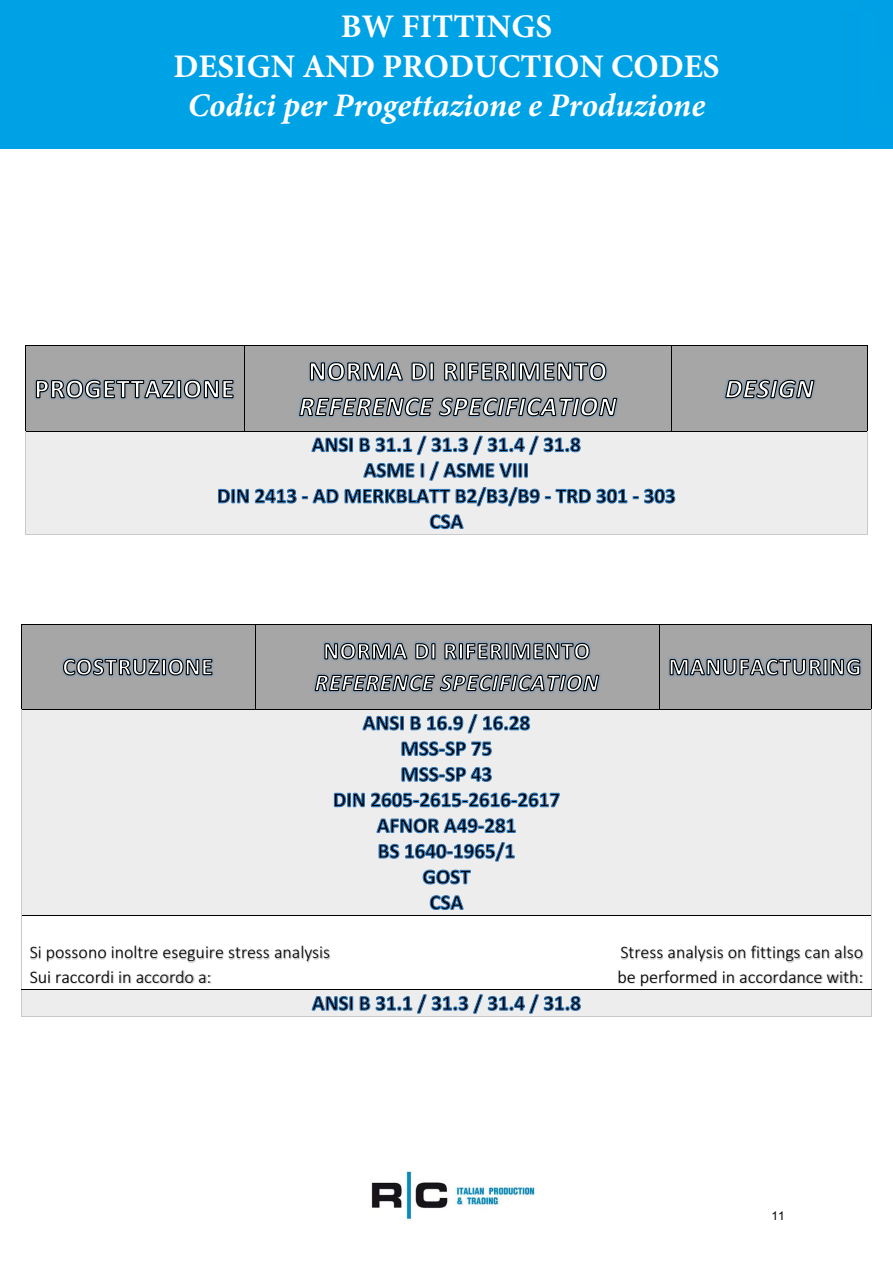
<style>
.page{position:relative;width:893px;height:1263px;background:#fff}
.page>*{position:absolute;margin:0;border:0;box-sizing:border-box;transform-origin:0 0}
.t1{font:700 33px/39.6px "Minion Pro";color:#fff;text-align:center}
.t2{font:italic 700 33px "Minion Pro";color:#fff}
.t3{font:300 18px "Calibri";color:#000}
.t4{font:12px "Arial";color:#000}
</style>
<div class="page">
<div style="left:26px;top:346px;width:218px;height:25px;background:#a6a6a6"></div>
<div style="left:26px;top:371px;width:7px;height:35px;background:#a6a6a6"></div>
<div style="left:26px;top:406px;width:218px;height:25px;background:#a6a6a6"></div>
<div style="left:245px;top:346px;width:426px;height:7px;background:#a6a6a6"></div>
<div style="left:245px;top:353px;width:8px;height:71px;background:#a6a6a6"></div>
<div style="left:664px;top:353px;width:7px;height:71px;background:#a6a6a6"></div>
<div style="left:253px;top:353px;width:411px;height:35px;background:#a6a6a6"></div>
<div style="left:672px;top:346px;width:195px;height:25px;background:#a6a6a6"></div>
<div style="left:672px;top:371px;width:8px;height:35px;background:#a6a6a6"></div>
<div style="left:860px;top:371px;width:7px;height:35px;background:#a6a6a6"></div>
<div style="left:672px;top:406px;width:195px;height:25px;background:#a6a6a6"></div>
<div style="left:680px;top:371px;width:180px;height:35px;background:#a6a6a6"></div>
<svg style="left:724px;top:379px;width:91px;height:21px"></svg>
<hr style="left:26px;top:345px;width:218px;height:1px;background:#000">
<hr style="left:245px;top:345px;width:426px;height:1px;background:#000">
<hr style="left:672px;top:345px;width:195px;height:1px;background:#000">
<hr style="left:25px;top:346px;width:1px;height:85px;background:#000">
<hr style="left:244px;top:346px;width:1px;height:85px;background:#000">
<hr style="left:671px;top:346px;width:1px;height:85px;background:#000">
<hr style="left:867px;top:346px;width:1px;height:85px;background:#000">
<div style="left:26px;top:431px;width:7px;height:103px;background:#ededed"></div>
<div style="left:860px;top:431px;width:7px;height:103px;background:#ededed"></div>
<div style="left:33px;top:431px;width:827px;height:26px;background:#ededed"></div>
<div style="left:33px;top:457px;width:827px;height:26px;background:#ededed"></div>
<div style="left:33px;top:483px;width:827px;height:25px;background:#ededed"></div>
<div style="left:33px;top:508px;width:827px;height:26px;background:#ededed"></div>
<hr style="left:26px;top:431px;width:218px;height:1px;background:#000">
<svg style="left:35px;top:361px;width:641px;height:169px"></svg>
<hr style="left:672px;top:431px;width:195px;height:1px;background:#000">
<hr style="left:25px;top:431px;width:1px;height:103px;background:#c9c9c9">
<hr style="left:26px;top:534px;width:841px;height:1px;background:#c9c9c9">
<hr style="left:867px;top:431px;width:1px;height:103px;background:#c9c9c9">
<div style="left:22px;top:624px;width:233px;height:27px;background:#a6a6a6"></div>
<div style="left:22px;top:651px;width:8px;height:32px;background:#a6a6a6"></div>
<div style="left:247px;top:651px;width:8px;height:32px;background:#a6a6a6"></div>
<div style="left:22px;top:683px;width:233px;height:26px;background:#a6a6a6"></div>
<div style="left:30px;top:651px;width:217px;height:32px;background:#a6a6a6"></div>
<img style="left:67px;top:658px;width:147px;height:19px">
<svg style="left:62px;top:657px;width:151px;height:19px"></svg>
<div style="left:255px;top:624px;width:404px;height:11px;background:#a6a6a6"></div>
<div style="left:255px;top:635px;width:8px;height:63px;background:#a6a6a6"></div>
<div style="left:651px;top:635px;width:8px;height:63px;background:#a6a6a6"></div>
<div style="left:255px;top:698px;width:404px;height:11px;background:#a6a6a6"></div>
<div style="left:263px;top:635px;width:388px;height:32px;background:#a6a6a6"></div>
<div style="left:263px;top:667px;width:388px;height:31px;background:#a6a6a6"></div>
<svg style="left:314px;top:641px;width:286px;height:52px"></svg>
<div style="left:660px;top:624px;width:211px;height:27px;background:#a6a6a6"></div>
<div style="left:660px;top:651px;width:7px;height:32px;background:#a6a6a6"></div>
<div style="left:863px;top:651px;width:8px;height:32px;background:#a6a6a6"></div>
<div style="left:660px;top:683px;width:211px;height:26px;background:#a6a6a6"></div>
<div style="left:667px;top:651px;width:196px;height:32px;background:#a6a6a6"></div>
<svg style="left:669px;top:657px;width:192px;height:20px"></svg>
<hr style="left:22px;top:624px;width:233px;height:1px;background:#000">
<hr style="left:255px;top:624px;width:404px;height:1px;background:#000">
<hr style="left:660px;top:624px;width:211px;height:1px;background:#000">
<hr style="left:21px;top:624px;width:1px;height:85px;background:#000">
<hr style="left:255px;top:624px;width:1px;height:85px;background:#000">
<hr style="left:659px;top:624px;width:1px;height:85px;background:#000">
<hr style="left:871px;top:624px;width:1px;height:85px;background:#000">
<div style="left:22px;top:710px;width:8px;height:205px;background:#ededed"></div>
<div style="left:863px;top:710px;width:8px;height:205px;background:#ededed"></div>
<div style="left:30px;top:710px;width:833px;height:25px;background:#ededed"></div>
<div style="left:30px;top:735px;width:833px;height:26px;background:#ededed"></div>
<div style="left:30px;top:761px;width:833px;height:26px;background:#ededed"></div>
<div style="left:30px;top:787px;width:833px;height:25px;background:#ededed"></div>
<div style="left:30px;top:812px;width:833px;height:26px;background:#ededed"></div>
<svg style="left:333px;top:713px;width:227px;height:121px"></svg>
<div style="left:30px;top:838px;width:833px;height:26px;background:#ededed"></div>
<div style="left:30px;top:864px;width:833px;height:25px;background:#ededed"></div>
<svg style="left:378px;top:842px;width:137px;height:43px"></svg>
<div style="left:30px;top:889px;width:833px;height:26px;background:#ededed"></div>
<hr style="left:22px;top:709px;width:233px;height:1px;background:#000">
<hr style="left:255px;top:709px;width:404px;height:1px;background:#000">
<hr style="left:660px;top:709px;width:211px;height:1px;background:#000">
<hr style="left:21px;top:710px;width:1px;height:205px;background:#c9c9c9">
<hr style="left:871px;top:710px;width:1px;height:205px;background:#c9c9c9">
<img style="left:30px;top:946px;width:301px;height:17px">
<img style="left:30px;top:959px;width:194px;height:25px">
<img style="left:621px;top:946px;width:243px;height:13px">
<img style="left:618px;top:959px;width:245px;height:28px">
<hr style="left:22px;top:915px;width:425px;height:1px;background:#000">
<svg style="left:429px;top:895px;width:35px;height:15px"></svg>
<hr style="left:447px;top:915px;width:424px;height:1px;background:#000">
<hr style="left:21px;top:915px;width:1px;height:74px;background:#c9c9c9">
<hr style="left:871px;top:915px;width:1px;height:74px;background:#c9c9c9">
<div style="left:22px;top:990px;width:8px;height:26px;background:#ededed"></div>
<div style="left:863px;top:990px;width:8px;height:26px;background:#ededed"></div>
<div style="left:30px;top:990px;width:833px;height:26px;background:#ededed"></div>
<hr style="left:22px;top:989px;width:425px;height:1px;background:#000">
<svg style="left:311px;top:994px;width:270px;height:20px"></svg>
<hr style="left:447px;top:989px;width:424px;height:1px;background:#000">
<svg style="left:21px;top:989px;width:1px;height:28px"></svg>
<hr style="left:22px;top:1016px;width:849px;height:1px;background:#c9c9c9">
<svg style="left:871px;top:989px;width:1px;height:28px"></svg>
<div style="left:0;top:0;width:893px;height:149px;background:#00a2e6"></div>
<img style="left:371px;top:1172px;width:164px;height:49px">
<h1 class="t1" style="left:173px;top:7px;width:548px">BW FITTINGS<br>DESIGN AND PRODUCTION CODES</h1>
<h1 class="t2" style="left:188px;top:82px;width:519px">Codici per Progettazione e Produzione</h1>
<p class="t3" style="left:30px;top:941px;width:302px">Si possono inoltre eseguire stress analysis</p>
<p class="t3" style="left:30px;top:965px;width:183px">Sui raccordi in accordo a:</p>
<p class="t3" style="left:620px;top:941px;width:244px">Stress analysis on fittings can also</p>
<p class="t3" style="left:618px;top:965px;width:247px">be performed in accordance with:</p>
<p class="t4" style="left:772px;top:1207px;width:15px">11</p>
</div>
